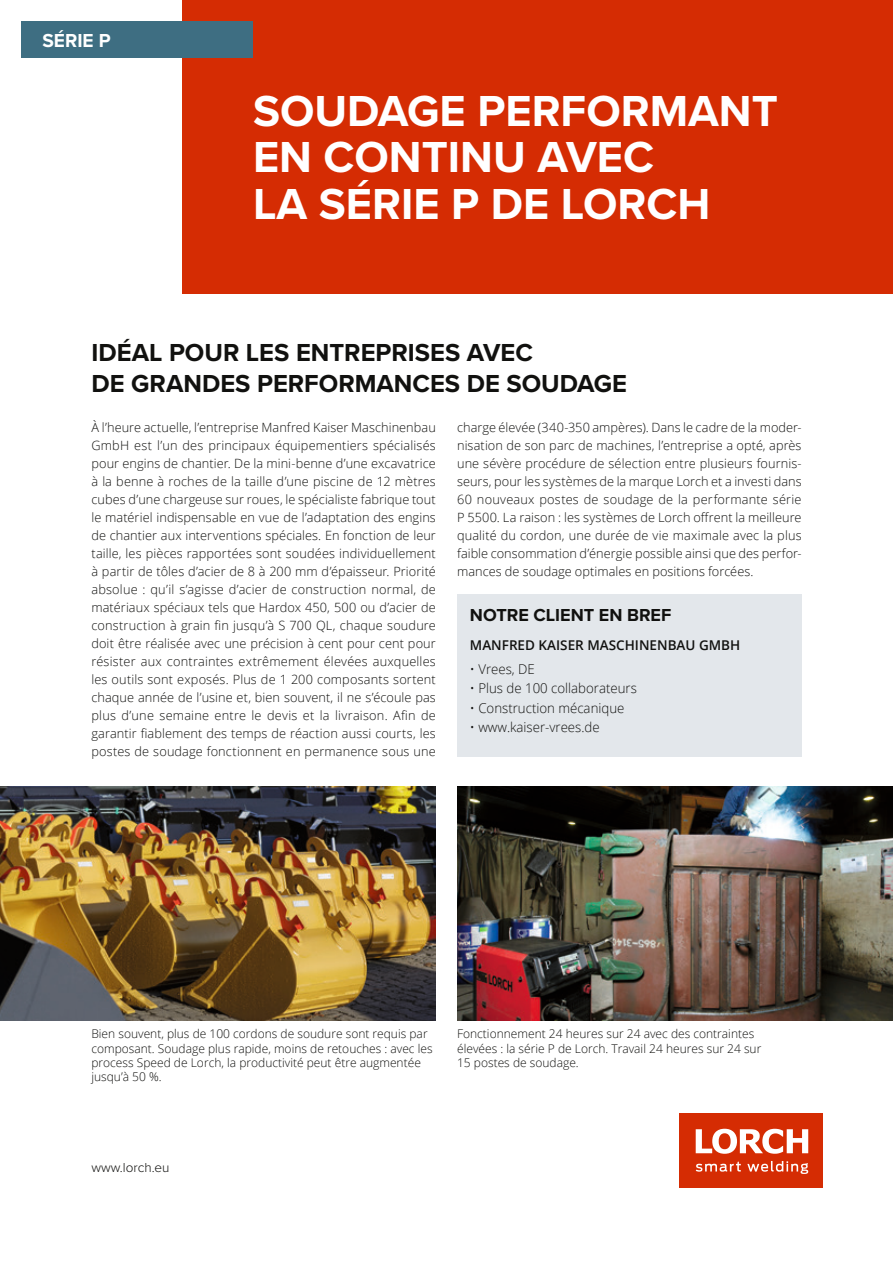
<style>
.page{position:relative;width:893px;height:1263px;background:#fff}
.page>*{position:absolute;margin:0;border:0;box-sizing:border-box;transform-origin:0 0}
.Rotes_Feld{font:700 45px/46.7px "Proxima Nova";color:#fff}
.Head{font:700 25.5px/30.6px "Proxima Nova";color:#11110f}
.Produkthinweis{font:700 19.5px "Proxima Nova";color:#fff}
.Grau_Head{font:700 18px "Proxima Nova";color:#11110f}
.t1{font:300 13.5px "Open Sans";color:#11110f}
.Grau_Firma{font:600 13.5px "Open Sans";color:#11110f}
.Fließtext_10P{font:300 13.5px "Proxima Nova";color:#11110f}
.Fließtext_Block{font:300 12.75px/18px "Open Sans";letter-spacing:.005em;color:#11110f;text-align:justify}
.Bildunterschrift{font:300 12px/14.4px "Open Sans";color:#11110f}
</style>
<div class="page">
<img style="left:0;top:787px;width:436px;height:233px">
<img style="left:457px;top:787px;width:436px;height:233px">
<div style="left:680px;top:1113px;width:143px;height:74px;background:#d52c03"></div>
<svg style="left:696px;top:1129px;width:112px;height:25px"></svg>
<svg style="left:696px;top:1161px;width:112px;height:13px"></svg>
<div style="left:183px;top:0;width:710px;height:293px;background:#d52c03"></div>
<div style="left:457px;top:594px;width:344px;height:162px;background:#e3e7eb"></div>
<div style="left:21px;top:21px;width:232px;height:36px;background:#3e6e82"></div>
<p class="Produkthinweis" style="left:43px;top:26px;width:70px">SÉRIE P</p>
<p class="Rotes_Feld" style="left:253px;top:86px;width:526px">SOUDAGE PERFORMANT<br>EN CONTINU AVEC<br>LA SÉRIE P DE LORCH</p>
<p class="Head" style="left:92px;top:337px;width:537px">IDÉAL POUR LES ENTREPRISES AVEC<br>DE GRANDES PERFORMANCES DE SOUDAGE</p>
<p class="Fließtext_Block" style="left:91px;top:418px;width:346px">À l’heure actuelle, l’entreprise Manfred Kaiser Maschinenbau GmbH est l’un des principaux équipementiers spécialisés pour engins de chantier. De la mini-benne d’une excavatrice à la benne à roches de la taille d’une piscine de 12 mètres cubes d’une chargeuse sur roues, le spécialiste fabrique tout le matériel indispensable en vue de l’adaptation des engins de chantier aux interventions spéciales. En fonction de leur taille, les pièces rapportées sont soudées individuellement à partir de tôles d’acier de 8 à 200 mm d’épaisseur. Priorité absolue : qu’il s’agisse d’acier de construction normal, de matériaux spéciaux tels que Hardox 450, 500 ou d’acier de construction à grain fin jusqu’à S 700 QL, chaque soudure doit être réalisée avec une précision à cent pour cent pour résister aux contraintes extrêmement élevées auxquelles les outils sont exposés. Plus de 1 200 composants sortent chaque année de l’usine et, bien souvent, il ne s’écoule pas plus d’une semaine entre le devis et la livraison. Afin de garantir fiablement des temps de réaction aussi courts, les postes de soudage fonctionnent en permanence sous une</p>
<p class="Fließtext_Block" style="left:457px;top:418px;width:346px">charge élevée (340-350 ampères). Dans le cadre de la moder&shy;nisation de son parc de machines, l’entreprise a opté, après une sévère procédure de sélection entre plusieurs fournis&shy;seurs, pour les systèmes de la marque Lorch et a investi dans 60 nouveaux postes de soudage de la performante série P 5500. La raison : les systèmes de Lorch offrent la meilleure qualité du cordon, une durée de vie maximale avec la plus faible consommation d’énergie possible ainsi que des perfor&shy;mances de soudage optimales en positions forcées.</p>
<p class="Grau_Head" style="left:470px;top:602px;width:203px">NOTRE CLIENT EN BREF</p>
<p class="Grau_Firma" style="left:470px;top:636px;width:272px">MANFRED KAISER MASCHINENBAU GMBH</p>
<p class="t1" style="left:470px;top:660px;width:66px">• Vrees, DE</p>
<p class="t1" style="left:470px;top:679px;width:168px">• Plus de 100 collaborateurs</p>
<p class="t1" style="left:470px;top:699px;width:156px">• Construction mécanique</p>
<p class="t1" style="left:470px;top:718px;width:131px">• www.kaiser-vrees.de</p>
<p class="Bildunterschrift" style="left:91px;top:1026px;width:343px">Bien souvent, plus de 100 cordons de soudure sont requis par composant. Soudage plus rapide, moins de retouches : avec les process Speed de Lorch, la productivité peut être augmentée jusqu’à 50 %.</p>
<p class="Bildunterschrift" style="left:457px;top:1026px;width:306px">Fonctionnement 24 heures sur 24 avec des contraintes élevées : la série P de Lorch. Travail 24 heures sur 24 sur<br>15 postes de soudage.</p>
<p class="Fließtext_10P" style="left:91px;top:1157px;width:80px">www.lorch.eu</p>
</div>
